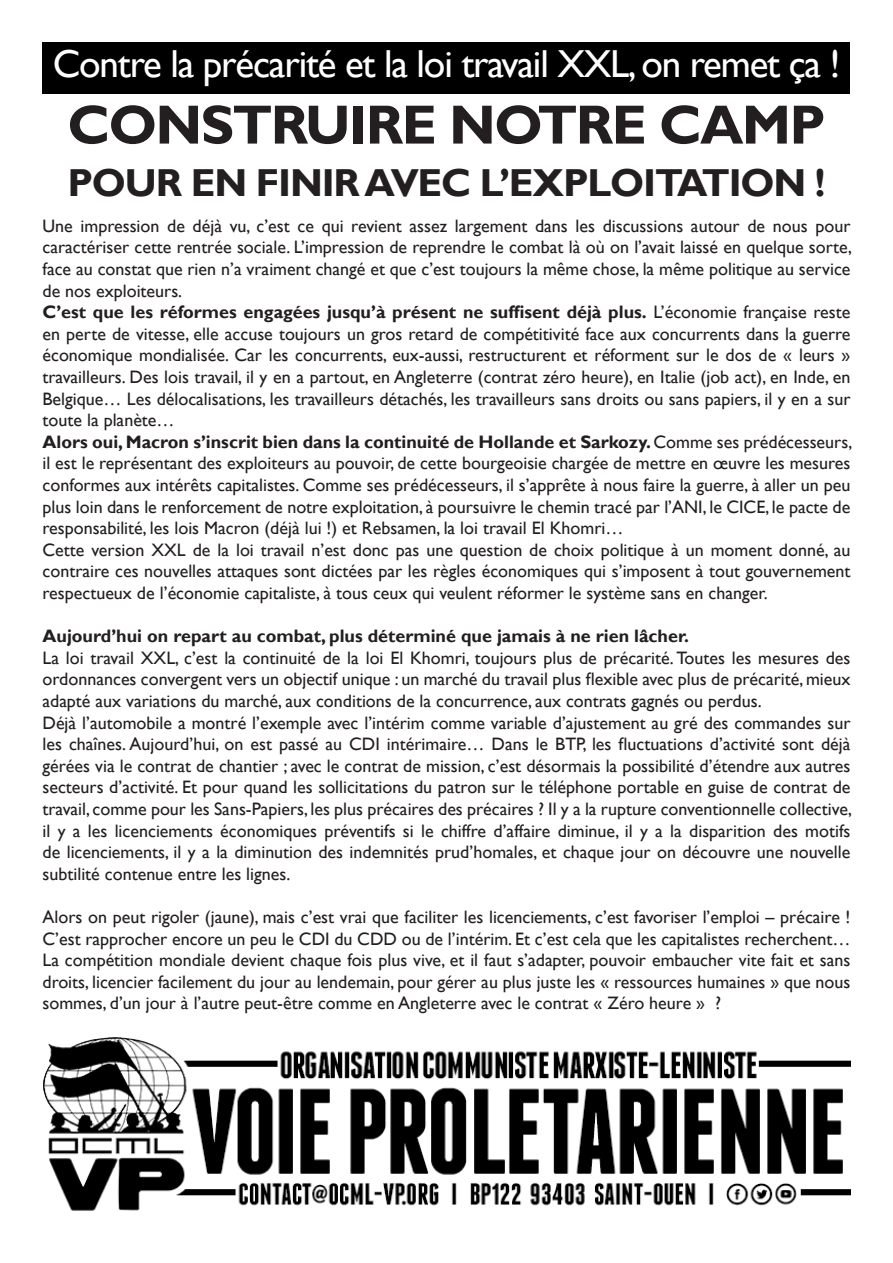
<style>
.page{position:relative;width:893px;height:1263px;background:#fff}
.page>*{position:absolute;margin:0;border:0;box-sizing:border-box;transform-origin:0 0}
.t1{font:700 55.5px "Gill Sans";letter-spacing:-.03em;color:#231f20}
.t2{font:39px "Gill Sans";letter-spacing:-.03em;color:#fff}
.t3{font:700 39px "Gill Sans";letter-spacing:-.03em;color:#231f20}
.t4{font:18px/21.6px "Gill Sans";color:#231f20;text-align:justify}
.t5{font:700 18px "Gill Sans";color:#231f20}
.s1{font-weight:700}
</style>
<div class="page">
<div style="left:43px;top:43px;width:807px;height:51px;background:#000"></div>
<img style="left:43px;top:1037px;width:807px;height:174px">
<p class="t2" style="left:53px;top:41px;width:789px">Contre la précarité et la loi travail XXL, on remet ça !</p>
<p class="t1" style="left:67px;top:91px;width:760px">CONSTRUIRE NOTRE CAMP</p>
<p class="t3" style="left:68px;top:159px;width:759px">POUR EN FINIR AVEC L’EXPLOITATION !</p>
<p class="t4" style="left:43px;top:215px;width:811px">Une impression de déjà vu, c’est ce qui revient assez largement dans les discussions autour de nous pour caractériser cette rentrée sociale. L’impression de reprendre le combat là où on l’avait laissé en quelque sorte, face au constat que rien n’a vraiment changé et que c’est toujours la même chose, la même politique au service de nos exploiteurs.</p>
<p class="t4" style="left:43px;top:302px;width:809px"><span class="s1">C’est que les réformes engagées jusqu’à présent ne suffisent déjà plus.</span> L’économie française reste en perte de vitesse, elle accuse toujours un gros retard de compétitivité face aux concurrents dans la guerre économique mondialisée. Car les concurrents, eux-aussi, restructurent et réforment sur le dos de « leurs » travailleurs. Des lois travail, il y en a partout, en Angleterre (contrat zéro heure), en Italie (job act), en Inde, en Belgique… Les délocalisations, les travailleurs détachés, les travailleurs sans droits ou sans papiers, il y en a sur toute la planète…</p>
<p class="t4" style="left:43px;top:431px;width:811px"><span class="s1">Alors oui, Macron s’inscrit bien dans la continuité de Hollande et Sarkozy.</span> Comme ses prédécesseurs, il est le représentant des exploiteurs au pouvoir, de cette bourgeoisie chargée de mettre en œuvre les mesures conformes aux intérêts capitalistes. Comme ses prédécesseurs, il s’apprête à nous faire la guerre, à aller un peu plus loin dans le renforcement de notre exploitation, à poursuivre le chemin tracé par l’ANI, le CICE, le pacte de responsabilité, les lois Macron (déjà lui !) et Rebsamen, la loi travail El Khomri…</p>
<p class="t4" style="left:43px;top:539px;width:809px">Cette version XXL de la loi travail n’est donc pas une question de choix politique à un moment donné, au contraire ces nouvelles attaques sont dictées par les règles économiques qui s’imposent à tout gouvernement respectueux de l’économie capitaliste, à tous ceux qui veulent réformer le système sans en changer.</p>
<p class="t5" style="left:43px;top:625px;width:648px">Aujourd’hui on repart au combat, plus déterminé que jamais à ne rien lâcher.</p>
<p class="t4" style="left:43px;top:647px;width:809px">La loi travail XXL, c’est la continuité de la loi El Khomri, toujours plus de précarité. Toutes les mesures des ordonnances convergent vers un objectif unique : un marché du travail plus flexible avec plus de précarité, mieux adapté aux variations du marché, aux conditions de la concurrence, aux contrats gagnés ou perdus.</p>
<p class="t4" style="left:43px;top:712px;width:811px">Déjà l’automobile a montré l’exemple avec l’intérim comme variable d’ajustement au gré des commandes sur les chaînes. Aujourd’hui, on est passé au CDI intérimaire… Dans le BTP, les fluctuations d’activité sont déjà gérées via le contrat de chantier ; avec le contrat de mission, c’est désormais la possibilité d’étendre aux autres secteurs d’activité. Et pour quand les sollicitations du patron sur le téléphone portable en guise de contrat de travail, comme pour les Sans-Papiers, les plus précaires des précaires ? Il y a la rupture conventionnelle collective, il y a les licenciements économiques préventifs si le chiffre d’affaire diminue, il y a la disparition des motifs de licenciements, il y a la diminution des indemnités prud’homales, et chaque jour on découvre une nouvelle subtilité contenue entre les lignes.</p>
<p class="t4" style="left:43px;top:906px;width:809px">Alors on peut rigoler (jaune), mais c’est vrai que faciliter les licenciements, c’est favoriser l’emploi – précaire !<br>C’est rapprocher encore un peu le CDI du CDD ou de l’intérim. Et c’est cela que les capitalistes recherchent…</p>
<p class="t4" style="left:43px;top:950px;width:809px">La compétition mondiale devient chaque fois plus vive, et il faut s’adapter, pouvoir embaucher vite fait et sans droits, licencier facilement du jour au lendemain, pour gérer au plus juste les « ressources humaines » que nous sommes, d’un jour à l’autre peut-être comme en Angleterre avec le contrat « Zéro heure » ?</p>
</div>
